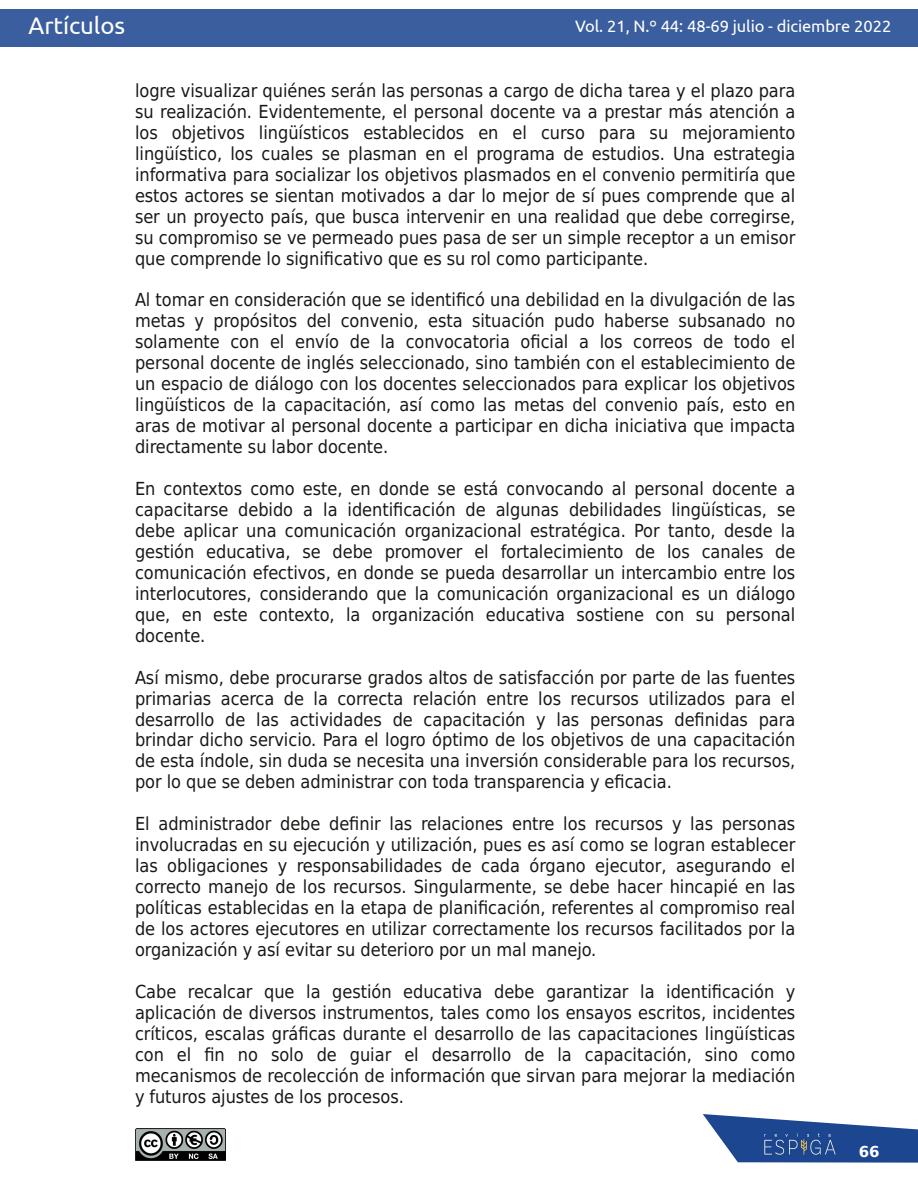
<style>
.page{position:relative;width:918px;height:1188px;background:#fff}
.page>*{position:absolute;margin:0;border:0;box-sizing:border-box;transform-origin:0 0}
.t1{font:24px "Ubuntu";letter-spacing:-.005em;color:#fff}
.t2{font:18px/21px "DejaVu Sans Condensed";color:#181715;text-align:justify}
.t3{font:16.5px "Ubuntu";letter-spacing:-.005em;color:#fff}
.t4{font:700 15px "DejaVu Sans";color:#fff}
</style>
<div class="page">
<svg style="left:703px;top:1114px;width:215px;height:49px"></svg>
<img style="left:741px;top:1129px;width:118px;height:31px">
<div style="left:0;top:9px;width:918px;height:38px;background:#3a5e9e"></div>
<img style="left:135px;top:1129px;width:90px;height:31px">
<h1 class="t1" style="left:28px;top:12px;width:98px">Artículos</h1>
<p class="t3" style="left:575px;top:17px;width:318px">Vol. 21, N.º 44: 48-69 julio - diciembre 2022</p>
<p class="t2" style="left:135px;top:80px;width:662px">logre visualizar quiénes serán las personas a cargo de dicha tarea y el plazo para su realización. Evidentemente, el personal docente va a prestar más atención a los objetivos lingüísticos establecidos en el curso para su mejoramiento lingüístico, los cuales se plasman en el programa de estudios. Una estrategia informativa para socializar los objetivos plasmados en el convenio permitiría que estos actores se sientan motivados a dar lo mejor de sí pues comprende que al ser un proyecto país, que busca intervenir en una realidad que debe corregirse, su compromiso se ve permeado pues pasa de ser un simple receptor a un emisor que comprende lo significativo que es su rol como participante.</p>
<p class="t2" style="left:135px;top:290px;width:662px">Al tomar en consideración que se identificó una debilidad en la divulgación de las metas y propósitos del convenio, esta situación pudo haberse subsanado no solamente con el envío de la convocatoria oficial a los correos de todo el personal docente de inglés seleccionado, sino también con el establecimiento de un espacio de diálogo con los docentes seleccionados para explicar los objetivos lingüísticos de la capacitación, así como las metas del convenio país, esto en aras de motivar al personal docente a participar en dicha iniciativa que impacta directamente su labor docente.</p>
<p class="t2" style="left:135px;top:478px;width:662px">En contextos como este, en donde se está convocando al personal docente a capacitarse debido a la identificación de algunas debilidades lingüísticas, se debe aplicar una comunicación organizacional estratégica. Por tanto, desde la gestión educativa, se debe promover el fortalecimiento de los canales de comunicación efectivos, en donde se pueda desarrollar un intercambio entre los interlocutores, considerando que la comunicación organizacional es un diálogo que, en este contexto, la organización educativa sostiene con su personal docente.</p>
<p class="t2" style="left:135px;top:667px;width:662px">Así mismo, debe procurarse grados altos de satisfacción por parte de las fuentes primarias acerca de la correcta relación entre los recursos utilizados para el desarrollo de las actividades de capacitación y las personas definidas para brindar dicho servicio. Para el logro óptimo de los objetivos de una capacitación de esta índole, sin duda se necesita una inversión considerable para los recursos, por lo que se deben administrar con toda transparencia y eficacia.</p>
<p class="t2" style="left:135px;top:814px;width:662px">El administrador debe definir las relaciones entre los recursos y las personas involucradas en su ejecución y utilización, pues es así como se logran establecer las obligaciones y responsabilidades de cada órgano ejecutor, asegurando el correcto manejo de los recursos. Singularmente, se debe hacer hincapié en las políticas establecidas en la etapa de planificación, referentes al compromiso real de los actores ejecutores en utilizar correctamente los recursos facilitados por la organización y así evitar su deterioro por un mal manejo.</p>
<p class="t2" style="left:135px;top:981px;width:662px">Cabe recalcar que la gestión educativa debe garantizar la identificación y aplicación de diversos instrumentos, tales como los ensayos escritos, incidentes críticos, escalas gráficas durante el desarrollo de las capacitaciones lingüísticas con el fin no solo de guiar el desarrollo de la capacitación, sino como mecanismos de recolección de información que sirvan para mejorar la mediación y futuros ajustes de los procesos.</p>
<p class="t4" style="left:859px;top:1143px;width:22px">66</p>
</div>
